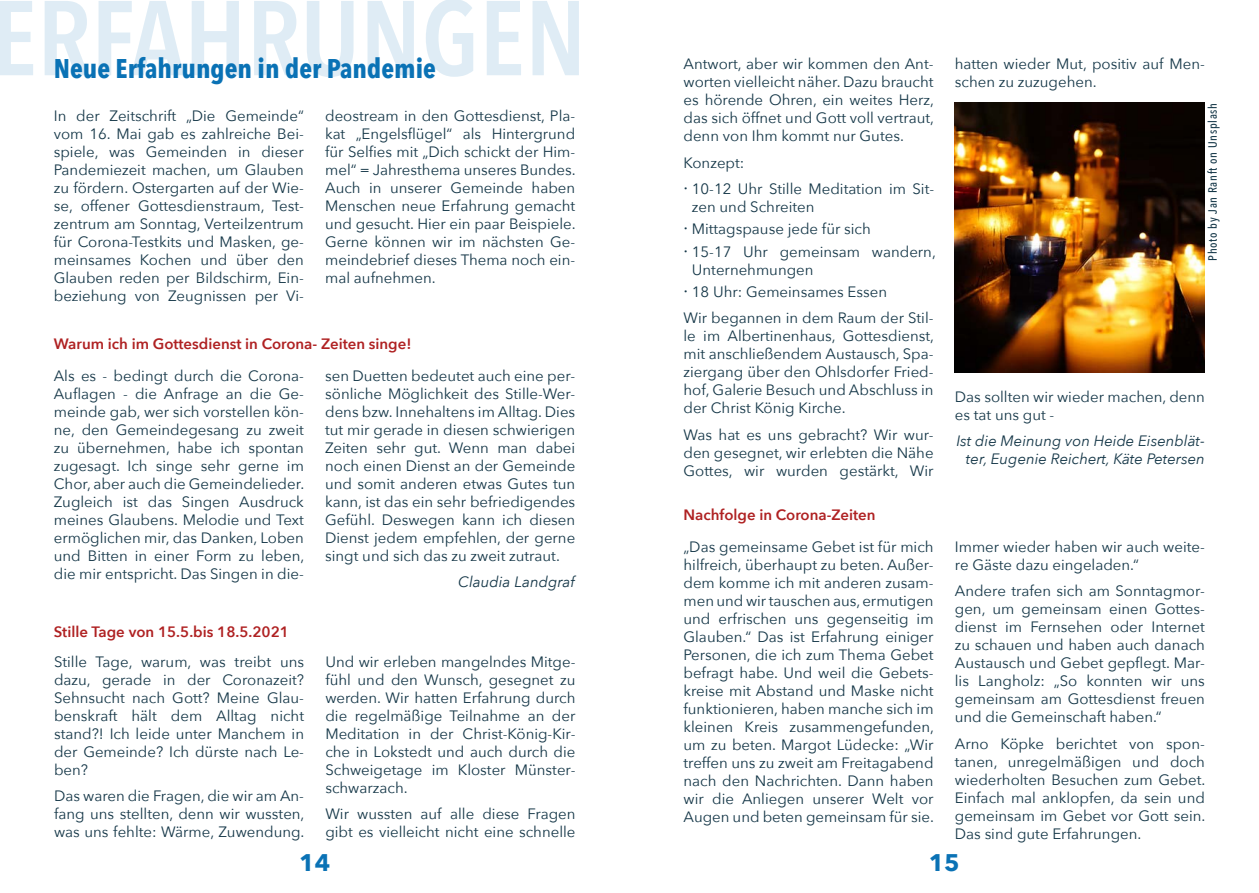
<style>
.page{position:relative;width:1259px;height:893px;background:#fff}
.page>*{position:absolute;margin:0;border:0;box-sizing:border-box;transform-origin:0 0}
.t1{font:600 105px "Avenir Next Condensed";color:#0a72b5}
.t2{font:700 27px "Avenir Next Condensed";color:#0a72b5}
.Fließtext{font:700 24px "Avenir Next";color:#0a72b5}
.Fließtext-2{font:15px/18px "Avenir Next";color:#153748;text-align:justify}
.Fließtext-3{font:600 15px "Avenir Next";color:#af2122}
.Fließtext-4{font:italic 15px/18px "Avenir Next";color:#153748;text-align:right}
.t3{font:500 12px "Avenir Next Condensed";letter-spacing:.06em;color:#153748}
.s1{font-family:"Futura";font-weight:500}
</style>
<div class="page">
<img style="left:955px;top:103px;width:250px;height:269px">
<h1 class="t1" style="left:-9px;top:-52px;width:597px">ERFAHRUNGEN</h1>
<p class="t2" style="left:54px;top:52px;width:384px">Neue Erfahrungen in der Pandemie</p>
<p class="Fließtext-2" style="left:54px;top:106px;width:252px">In der Zeitschrift „Die Gemeinde“ vom 16. Mai gab es zahlreiche Bei&shy;spiele, was Gemeinden in dieser Pandemiezeit machen, um Glauben zu fördern. Ostergarten auf der Wie&shy;se, offener Gottesdienstraum, Test&shy;zentrum am Sonntag, Verteilzentrum für Corona-Testkits und Masken, ge&shy;meinsames Kochen und über den Glauben reden per Bildschirm, Ein&shy;beziehung von Zeugnissen per Vi-</p>
<p class="Fließtext-2" style="left:325px;top:106px;width:252px">deostream in den Gottesdienst, Pla&shy;kat „Engelsflügel“ als Hintergrund für Selfies mit „Dich schickt der Him&shy;mel“ = Jahresthema unseres Bundes.<br>Auch in unserer Gemeinde haben Menschen neue Erfahrung gemacht und gesucht. Hier ein paar Beispiele.<br>Gerne können wir im nächsten Ge&shy;meindebrief dieses Thema noch ein&shy;mal aufnehmen.</p>
<p class="Fließtext-3" style="left:54px;top:331px;width:359px">Warum ich im Gottesdienst in Corona- Zeiten singe!</p>
<p class="Fließtext-2" style="left:54px;top:366px;width:252px">Als es - bedingt durch die Corona-Auflagen - die Anfrage an die Ge&shy;meinde gab, wer sich vorstellen kön&shy;ne, den Gemeindegesang zu zweit zu übernehmen, habe ich spontan zugesagt. Ich singe sehr gerne im Chor, aber auch die Gemeindelieder.<br>Zugleich ist das Singen Ausdruck meines Glaubens. Melodie und Text ermöglichen mir, das Danken, Loben und Bitten in einer Form zu leben, die mir entspricht. Das Singen in die-</p>
<p class="Fließtext-2" style="left:325px;top:366px;width:252px">sen Duetten bedeutet auch eine per&shy;sönliche Möglichkeit des Stille-Wer&shy;dens bzw. Innehaltens im Alltag. Dies tut mir gerade in diesen schwierigen Zeiten sehr gut. Wenn man dabei noch einen Dienst an der Gemeinde und somit anderen etwas Gutes tun kann, ist das ein sehr befriedigendes Gefühl. Deswegen kann ich diesen Dienst jedem empfehlen, der gerne singt und sich das zu zweit zutraut.</p>
<p class="Fließtext-4" style="left:458px;top:572px;width:118px">Claudia Landgraf</p>
<p class="Fließtext-3" style="left:54px;top:619px;width:237px">Stille Tage von 15.5.bis 18.5.2021</p>
<p class="Fließtext-2" style="left:54px;top:652px;width:252px">Stille Tage, warum, was treibt uns dazu, gerade in der Coronazeit?<br>Sehnsucht nach Gott? Meine Glau&shy;benskraft hält dem Alltag nicht stand?! Ich leide unter Manchem in der Gemeinde? Ich dürste nach Le&shy;ben?</p>
<p class="Fließtext-2" style="left:54px;top:786px;width:252px">Das waren die Fragen, die wir am An&shy;fang uns stellten, denn wir wussten, was uns fehlte: Wärme, Zuwendung.</p>
<p class="Fließtext-2" style="left:325px;top:652px;width:252px">Und wir erleben mangelndes Mitge&shy;fühl und den Wunsch, gesegnet zu werden. Wir hatten Erfahrung durch die regelmäßige Teilnahme an der Meditation in der Christ-König-Kir&shy;che in Lokstedt und auch durch die Schweigetage im Kloster Münster&shy;schwarzach.</p>
<p class="Fließtext-2" style="left:325px;top:804px;width:252px">Wir wussten auf alle diese Fragen gibt es vielleicht nicht eine schnelle</p>
<p class="Fließtext-2" style="left:683px;top:54px;width:252px">Antwort, aber wir kommen den Ant&shy;worten vielleicht näher. Dazu braucht es hörende Ohren, ein weites Herz, das sich öffnet und Gott voll vertraut, denn von Ihm kommt nur Gutes.</p>
<p class="Fließtext-2" style="left:683px;top:153px;width:62px">Konzept:</p>
<p class="Fließtext-2" style="left:692px;top:179px;width:244px;text-indent:-8px"><span class="s1">·</span> 10-12 Uhr Stille Meditation im Sit&shy;zen und Schreiten</p>
<p class="Fließtext-2" style="left:683px;top:219px;width:189px"><span class="s1">·</span> Mittagspause jede für sich</p>
<p class="Fließtext-2" style="left:692px;top:242px;width:245px;text-indent:-8px"><span class="s1">·</span> 15-17 Uhr gemeinsam wandern,<br>Unternehmungen</p>
<p class="Fließtext-2" style="left:683px;top:282px;width:205px"><span class="s1">·</span> 18 Uhr: Gemeinsames Essen</p>
<p class="Fließtext-2" style="left:683px;top:308px;width:252px">Wir begannen in dem Raum der Stil&shy;le im Albertinenhaus, Gottesdienst, mit anschließendem Austausch, Spa&shy;ziergang über den Ohlsdorfer Fried&shy;hof, Galerie Besuch und Abschluss in der Christ König Kirche.</p>
<p class="Fließtext-2" style="left:683px;top:425px;width:252px">Was hat es uns gebracht? Wir wur&shy;den gesegnet, wir erlebten die Nähe Gottes, wir wurden gestärkt, Wir</p>
<p class="Fließtext-3" style="left:683px;top:502px;width:193px">Nachfolge in Corona-Zeiten</p>
<p class="Fließtext-2" style="left:955px;top:54px;width:252px">hatten wieder Mut, positiv auf Men&shy;schen zu zuzugehen.</p>
<p class="t3" style="left:1205px;top:261px;width:159px;rotate:-90deg">Photo by Jan Ranft on Unsplash</p>
<p class="Fließtext-2" style="left:955px;top:387px;width:251px">Das sollten wir wieder machen, denn es tat uns gut -</p>
<p class="Fließtext-4" style="left:956px;top:431px;width:250px">Ist die Meinung von Heide Eisenblät&shy;ter, Eugenie Reichert, Käte Petersen</p>
<p class="Fließtext-2" style="left:683px;top:537px;width:252px">„Das gemeinsame Gebet ist für mich hilfreich, überhaupt zu beten. Außer&shy;dem komme ich mit anderen zusam&shy;men und wir tauschen aus, ermutigen und erfrischen uns gegenseitig im Glauben.“ Das ist Erfahrung einiger Personen, die ich zum Thema Gebet befragt habe. Und weil die Gebets&shy;kreise mit Abstand und Maske nicht funktionieren, haben manche sich im kleinen Kreis zusammengefunden, um zu beten. Margot Lüdecke: „Wir treffen uns zu zweit am Freitagabend nach den Nachrichten. Dann haben wir die Anliegen unserer Welt vor Augen und beten gemeinsam für sie.</p>
<p class="Fließtext-2" style="left:955px;top:537px;width:252px">Immer wieder haben wir auch weite&shy;re Gäste dazu eingeladen.“</p>
<p class="Fließtext-2" style="left:955px;top:581px;width:252px">Andere trafen sich am Sonntagmor&shy;gen, um gemeinsam einen Gottes&shy;dienst im Fernsehen oder Internet zu schauen und haben auch danach Austausch und Gebet gepflegt. Mar&shy;lis Langholz: „So konnten wir uns gemeinsam am Gottesdienst freuen und die Gemeinschaft haben.“</p>
<p class="Fließtext-2" style="left:955px;top:734px;width:252px">Arno Köpke berichtet von spon&shy;tanen, unregelmäßigen und doch wiederholten Besuchen zum Gebet.<br>Einfach mal anklopfen, da sein und gemeinsam im Gebet vor Gott sein.<br>Das sind gute Erfahrungen.</p>
<p class="Fließtext" style="left:299px;top:842px;width:33px">14</p>
<p class="Fließtext" style="left:928px;top:842px;width:33px">15</p>
</div>
